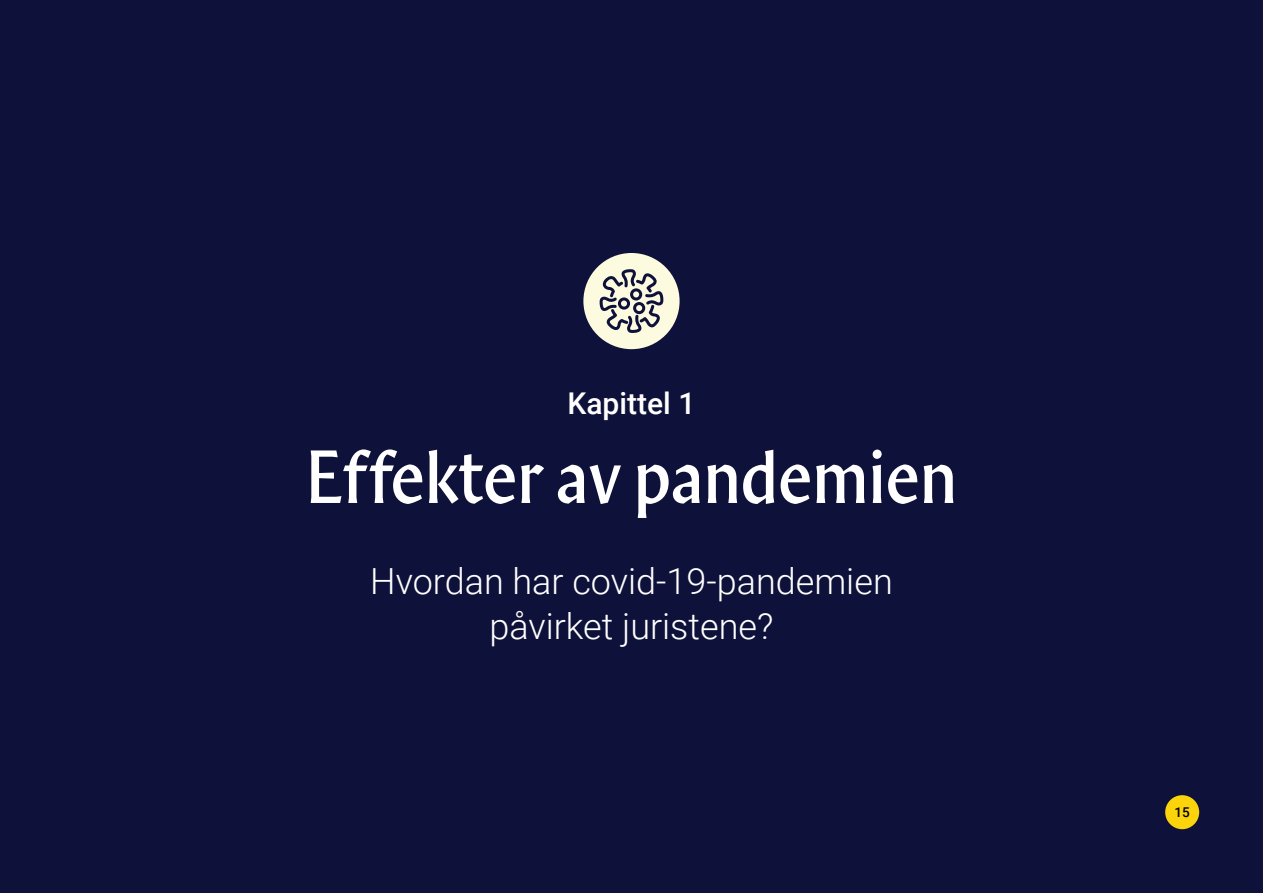
<style>
.page{position:relative;width:1263px;height:893px;background:#0e1139}
.page>*{position:absolute;margin:0;border:0;box-sizing:border-box;transform-origin:0 0}
.t1{font:75px "Karnov Display";color:#fff}
.t2{font:300 36px/45px "Roboto";color:#fff;text-align:center}
.t3{font:500 30px "Roboto";color:#fff}
.t4{font:500 13.5px "Roboto";color:#000}
</style>
<div class="page">
<div style="left:1165px;top:795px;width:34px;height:34px;background:#fcd40b;border-radius:50%"></div>
<div style="left:583px;top:253px;width:97px;height:96px;background:#fdfbdf;border-radius:50%"></div>
<svg style="left:599px;top:269px;width:65px;height:64px"></svg>
<p class="t3" style="left:567px;top:382px;width:129px">Kapittel 1</p>
<h1 class="t1" style="left:306px;top:435px;width:653px">Effekter av pandemien</h1>
<p class="t2" style="left:370px;top:557px;width:524px">Hvordan har covid-19-pandemien påvirket juristene?</p>
<p class="t4" style="left:1174px;top:803px;width:17px">15</p>
</div>
